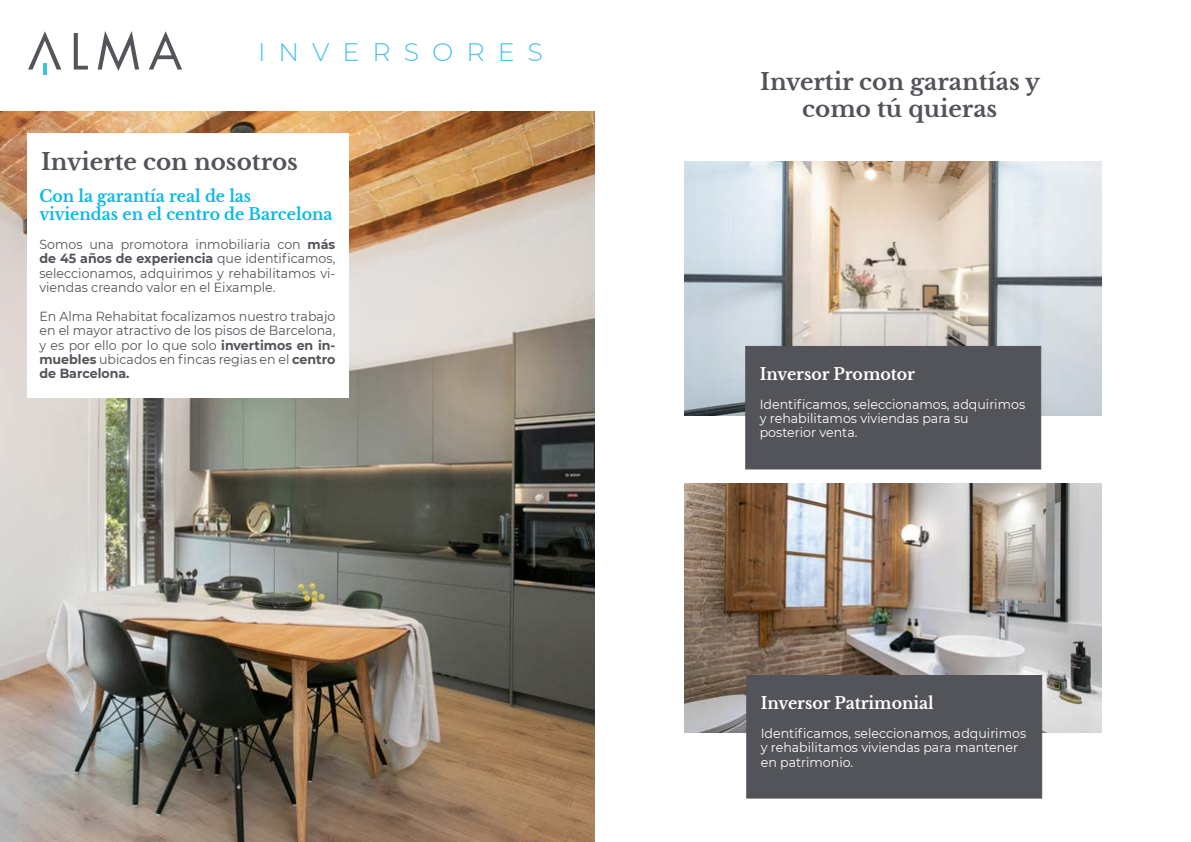
<style>
.page{position:relative;width:1191px;height:842px;background:#fff}
.page>*{position:absolute;margin:0;border:0;box-sizing:border-box;transform-origin:0 0}
.t1{font:300 25.3px "Montserrat";color:#4ac1ea}
.t2{font:700 23px/27.6px "Libre Baskerville";color:#52545a;text-align:center}
.t3{font:700 16.5px/18px "Libre Baskerville";color:#0cbae5;scale:.95 1}
.t4{font:700 16.5px "Libre Baskerville";color:#fff;scale:.95 1}
.t5{font:13.2px/14.4px "Montserrat";color:#52545a;text-align:justify;scale:.95 1}
.t6{font:13.2px/14.4px "Montserrat";color:#fff;scale:.95 1}
.s1{font-weight:700}
</style>
<div class="page">
<img style="left:0;top:112px;width:595px;height:730px">
<div style="left:28px;top:133px;width:321px;height:265px;background:#fff"></div>
<img style="left:685px;top:484px;width:416px;height:248px">
<div style="left:746px;top:675px;width:296px;height:123px;background:#52545a"></div>
<img style="left:685px;top:162px;width:416px;height:254px">
<div style="left:745px;top:346px;width:296px;height:123px;background:#52545a"></div>
<svg style="left:28px;top:31px;width:154px;height:40px"></svg>
<hr style="left:43px;top:63px;width:4px;height:12px;background:#40c1e9">
<h1 class="t1" style="left:258px;top:34px;width:286px">I N V E R S O R E S</h1>
<h2 class="t2" style="left:41px;top:148px;width:258px">Invierte con nosotros</h2>
<p class="t3" style="left:39px;top:187px;width:310px">Con la garantía real de las viviendas en el centro de Barcelona</p>
<p class="t5" style="left:39px;top:236px;width:313px">Somos una promotora inmobiliaria con <span class="s1">más de 45 años de experiencia</span> que identificamos, seleccionamos, adquirimos y rehabilitamos vi&shy;viendas creando valor en el Eixample.</p>
<p class="t5" style="left:39px;top:308px;width:313px">En Alma Rehabitat focalizamos nuestro trabajo en el mayor atractivo de los pisos de Barcelona, y es por ello por lo que solo <span class="s1">invertimos en in&shy;muebles</span> ubicados en fincas regias en el <span class="s1">centro de Barcelona.</span></p>
<h2 class="t2" style="left:760px;top:68px;width:281px">Invertir con garantías y como tú quieras</h2>
<p class="t4" style="left:759px;top:364px;width:165px">Inversor Promotor</p>
<p class="t6" style="left:759px;top:396px;width:281px">Identificamos, seleccionamos, adquirimos y rehabilitamos viviendas para su posterior venta.</p>
<p class="t4" style="left:760px;top:693px;width:184px">Inversor Patrimonial</p>
<p class="t6" style="left:760px;top:725px;width:281px">Identificamos, seleccionamos, adquirimos y rehabilitamos viviendas para mantener en patrimonio.</p>
</div>
